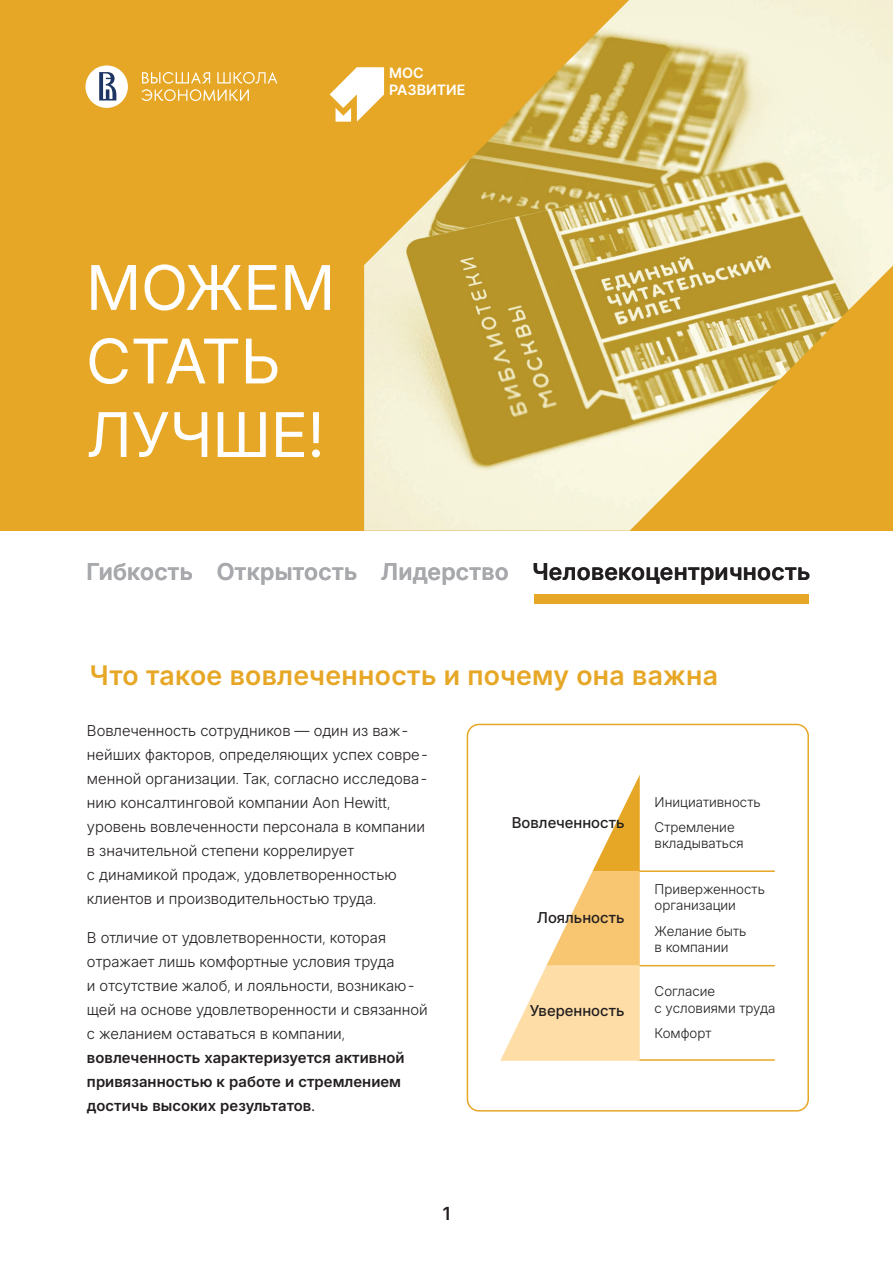
<style>
.page{position:relative;width:893px;height:1263px;background:#fff}
.page>*{position:absolute;margin:0;border:0;box-sizing:border-box;transform-origin:0 0}
.t1{font:61.65px/73.5px "Inter 18 pt";color:#fff}
.t2{font:600 27px "Inter 18 pt";letter-spacing:.01em;color:#e7a726}
.t3{font:600 23.25px "Inter 18 pt";letter-spacing:.01em;color:#a6a8a9}
.t4{font:600 18px "Inter 18 pt";color:#231f20}
.t5{font:300 15px/24px "Inter 18 pt";color:#231f20}
.t6{font:600 15px/24px "Inter 18 pt";letter-spacing:.005em;color:#231f20}
.t7{font:500 15px "Inter 18 pt";color:#231f20}
.t8{font:14.25px/17.1px "Inter V";color:#fff}
.t9{font:300 13.5px/16.5px "Inter 18 pt";color:#231f20}
.s1{color:#0c1012}
</style>
<div class="page">
<div style="left:0;top:0;width:893px;height:531px;background:#e7a726"></div>
<div style="left:534px;top:594px;width:274px;height:10px;background:#e7a726"></div>
<div style="left:467px;top:724px;width:342px;height:387px;border:2px solid #e7a725;border-radius:12px"></div>
<hr style="left:640px;top:965px;width:134px;height:1px;background:#e7a725">
<hr style="left:639px;top:870px;width:135px;height:2px;background:#e7a725">
<hr style="left:638px;top:1059px;width:136px;height:2px;background:#e7a725">
<svg style="left:500px;top:774px;width:140px;height:287px"></svg>
<svg style="left:330px;top:67px;width:34px;height:55px"></svg>
<svg style="left:85px;top:65px;width:192px;height:43px"></svg>
<img style="left:364px;top:0;width:529px;height:531px">
<p class="t8" style="left:389px;top:64px;width:78px">МОС<br>РАЗВИТИЕ</p>
<h1 class="t1" style="left:86px;top:249px;width:251px">МОЖЕМ<br>СТАТЬ<br>ЛУЧШЕ!</h1>
<h3 class="t3" style="left:87px;top:554px;width:725px">Гибкость Открытость Лидерство <span class="s1">Человекоцентричность</span></h3>
<h2 class="t2" style="left:90px;top:655px;width:630px">Что такое вовлеченность и почему она важна</h2>
<p class="t5" style="left:87px;top:718px;width:344px">Вовлеченность сотрудников — один из важ&shy;нейших факторов, определяющих успех совре&shy;менной организации. Так, согласно исследова&shy;нию консалтинговой компании Aon Hewitt, уровень вовлеченности персонала в компании в значительной степени коррелирует<br>с динамикой продаж, удовлетворенностью клиентов и производительностью труда.</p>
<p class="t5" style="left:87px;top:925px;width:342px">В отличие от удовлетворенности, которая отражает лишь комфортные условия труда<br>и отсутствие жалоб, и лояльности, возникаю&shy;щей на основе удовлетворенности и связанной с желанием оставаться в компании,</p>
<p class="t6" style="left:87px;top:1045px;width:319px">вовлеченность характеризуется активной привязанностью к работе и стремлением достичь высоких результатов.</p>
<p class="t4" style="left:443px;top:1200px;width:9px">1</p>
<p class="t7" style="left:512px;top:811px;width:114px">Вовлеченность</p>
<p class="t7" style="left:537px;top:906px;width:89px">Лояльность</p>
<p class="t7" style="left:530px;top:999px;width:96px">Уверенность</p>
<p class="t9" style="left:655px;top:789px;width:108px;line-height:25px">Инициативность<br>Стремление</p>
<p class="t9" style="left:655px;top:834px;width:91px">вкладываться</p>
<p class="t9" style="left:655px;top:880px;width:112px">Приверженность организации</p>
<p class="t9" style="left:655px;top:922px;width:93px">Желание быть в компании</p>
<p class="t9" style="left:655px;top:983px;width:122px">Согласие<br>с условиями труда</p>
<p class="t9" style="left:655px;top:1025px;width:58px">Комфорт</p>
</div>
